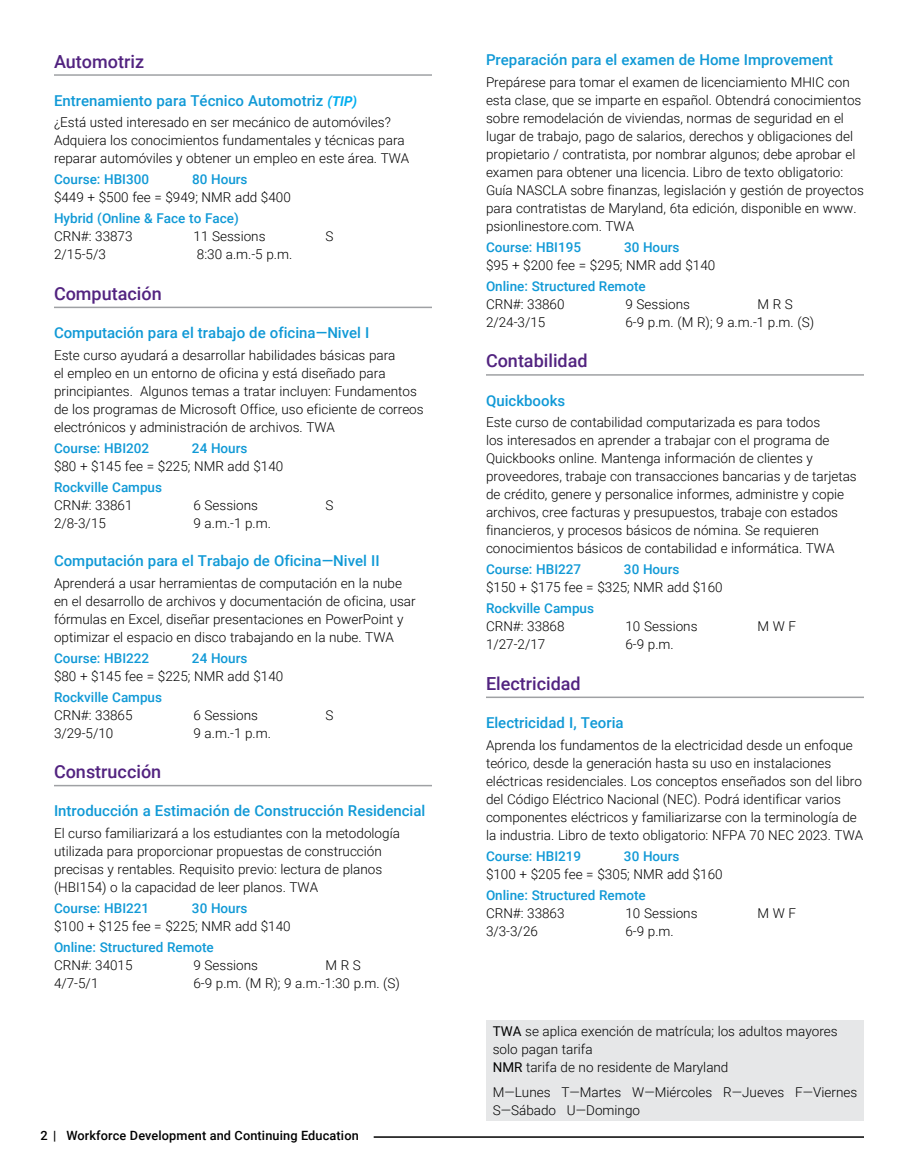
<style>
.page{position:relative;width:918px;height:1175px;background:#fff}
.page>*{position:absolute;margin:0;border:0;box-sizing:border-box;transform-origin:0 0}
.t1{font:500 18px "Roboto";color:#522380}
.t2{font:500 15px "Roboto";color:#1099d6}
.t3{font:300 13.5px/18px "Roboto";color:#000}
.t4{font:500 13.5px/18px "Roboto";color:#1099d6}
.t5{font:500 12.75px "Roboto";letter-spacing:.01em;color:#000}
.s1{font-weight:700;font-style:italic;font-size:13.5px;color:#00aeef}
.s2{font-weight:500;color:#1099d6}
.s3{font-weight:300;color:#000}
.s4{font-weight:400}
</style>
<div class="page">
<hr style="left:374px;top:1136px;width:490px;height:1px;background:#000">
<hr style="left:54px;top:74px;width:378px;height:2px;background:#9fa1a4">
<hr style="left:54px;top:307px;width:378px;height:1px;background:#9fa1a4">
<hr style="left:54px;top:785px;width:378px;height:1px;background:#9fa1a4">
<hr style="left:486px;top:374px;width:378px;height:2px;background:#9fa1a4">
<hr style="left:486px;top:696px;width:378px;height:2px;background:#9fa1a4">
<div style="left:486px;top:1020px;width:378px;height:100px;background:#e6e7e8"></div>
<h2 class="t1" style="left:54px;top:48px;width:92px">Automotriz</h2>
<h3 class="t2" style="left:54px;top:90px;width:305px">Entrenamiento para Técnico Automotriz <span class="s1">(TIP)</span></h3>
<p class="t3" style="left:54px;top:113px;width:357px">¿Está usted interesado en ser mecánico de automóviles?<br>Adquiera los conocimientos fundamentales y técnicas para reparar automóviles y obtener un empleo en este área. TWA</p>
<p class="t4" style="left:54px;top:170px;width:97px">Course: HBI300</p>
<p class="t3" style="left:54px;top:170px;width:238px;text-indent:138px"><span class="s2">80 Hours<br></span>$449 + $500 fee = $949; NMR add $400</p>
<p class="t4" style="left:54px;top:209px;width:186px">Hybrid (Online &amp; Face to Face)<br><span class="s3">CRN#: 33873</span></p>
<p class="t3" style="left:194px;top:227px;width:74px">11 Sessions</p>
<p class="t3" style="left:326px;top:227px;width:9px">S</p>
<p class="t3" style="left:54px;top:245px;width:53px">2/15-5/3</p>
<p class="t3" style="left:197px;top:245px;width:97px">8:30 a.m.-5 p.m.</p>
<h2 class="t1" style="left:54px;top:281px;width:109px">Computación</h2>
<h3 class="t2" style="left:54px;top:322px;width:317px">Computación para el trabajo de oficina—Nivel I</h3>
<p class="t3" style="left:54px;top:345px;width:371px">Este curso ayudará a desarrollar habilidades básicas para<br>el empleo en un entorno de oficina y está diseñado para principiantes. Algunos temas a tratar incluyen: Fundamentos de los programas de Microsoft Office, uso eficiente de correos electrónicos y administración de archivos. TWA</p>
<p class="t4" style="left:54px;top:438px;width:97px">Course: HBI202</p>
<p class="t3" style="left:54px;top:438px;width:231px;text-indent:138px"><span class="s2">24 Hours<br></span>$80 + $145 fee = $225; NMR add $140</p>
<p class="t4" style="left:54px;top:477px;width:110px">Rockville Campus<br><span class="s3">CRN#: 33861</span></p>
<p class="t3" style="left:193px;top:495px;width:66px">6 Sessions</p>
<p class="t3" style="left:325px;top:495px;width:9px">S</p>
<p class="t3" style="left:54px;top:513px;width:53px">2/8-3/15</p>
<p class="t3" style="left:193px;top:513px;width:79px">9 a.m.-1 p.m.</p>
<h2 class="t2" style="left:54px;top:550px;width:327px">Computación para el Trabajo de Oficina—Nivel II</h2>
<p class="t3" style="left:54px;top:573px;width:363px">Aprenderá a usar herramientas de computación en la nube en el desarrollo de archivos y documentación de oficina, usar fórmulas en Excel, diseñar presentaciones en PowerPoint y optimizar el espacio en disco trabajando en la nube. TWA</p>
<p class="t4" style="left:54px;top:648px;width:97px">Course: HBI222</p>
<p class="t3" style="left:54px;top:648px;width:231px;text-indent:138px"><span class="s2">24 Hours<br></span>$80 + $145 fee = $225; NMR add $140</p>
<p class="t4" style="left:54px;top:687px;width:110px">Rockville Campus<br><span class="s3">CRN#: 33865</span></p>
<p class="t3" style="left:193px;top:705px;width:66px">6 Sessions</p>
<p class="t3" style="left:325px;top:705px;width:9px">S</p>
<p class="t3" style="left:54px;top:723px;width:61px">3/29-5/10</p>
<p class="t3" style="left:193px;top:723px;width:79px">9 a.m.-1 p.m.</p>
<h2 class="t1" style="left:54px;top:759px;width:109px">Construcción</h2>
<h3 class="t2" style="left:54px;top:800px;width:373px">Introducción a Estimación de Construcción Residencial</h3>
<p class="t3" style="left:54px;top:823px;width:347px">El curso familiarizará a los estudiantes con la metodología utilizada para proporcionar propuestas de construcción precisas y rentables. Requisito previo: lectura de planos (HBI154) o la capacidad de leer planos. TWA</p>
<p class="t4" style="left:54px;top:898px;width:97px">Course: HBI221</p>
<p class="t3" style="left:54px;top:898px;width:238px;text-indent:138px"><span class="s2">30 Hours<br></span>$100 + $125 fee = $225; NMR add $140</p>
<p class="t4" style="left:54px;top:937px;width:161px">Online: Structured Remote<br><span class="s3">CRN#: 34015</span></p>
<p class="t3" style="left:193px;top:955px;width:66px">9 Sessions</p>
<p class="t3" style="left:325px;top:955px;width:37px">M R S</p>
<p class="t3" style="left:54px;top:973px;width:46px">4/7-5/1</p>
<p class="t3" style="left:193px;top:973px;width:208px">6-9 p.m. (M R); 9 a.m.-1:30 p.m. (S)</p>
<p class="t5" style="left:40px;top:1126px;width:320px">2 | Workforce Development and Continuing Education</p>
<h3 class="t2" style="left:486px;top:49px;width:349px">Preparación para el examen de Home Improvement</h3>
<p class="t3" style="left:486px;top:72px;width:379px">Prepárese para tomar el examen de licenciamiento MHIC con esta clase, que se imparte en español. Obtendrá conocimientos sobre remodelación de viviendas, normas de seguridad en el lugar de trabajo, pago de salarios, derechos y obligaciones del propietario / contratista, por nombrar algunos; debe aprobar el examen para obtener una licencia. Libro de texto obligatorio:<br>Guía NASCLA sobre finanzas, legislación y gestión de proyectos para contratistas de Maryland, 6ta edición, disponible en www. psionlinestore.com. TWA</p>
<p class="t4" style="left:486px;top:237px;width:97px">Course: HBI195</p>
<p class="t3" style="left:486px;top:237px;width:231px;text-indent:138px"><span class="s2">30 Hours<br></span>$95 + $200 fee = $295; NMR add $140</p>
<p class="t4" style="left:486px;top:276px;width:161px">Online: Structured Remote<br><span class="s3">CRN#: 33860</span></p>
<p class="t3" style="left:626px;top:294px;width:66px">9 Sessions</p>
<p class="t3" style="left:758px;top:294px;width:37px">M R S</p>
<p class="t3" style="left:486px;top:312px;width:61px">2/24-3/15</p>
<p class="t3" style="left:626px;top:312px;width:190px">6-9 p.m. (M R); 9 a.m.-1 p.m. (S)</p>
<h2 class="t1" style="left:486px;top:348px;width:103px">Contabilidad</h2>
<h3 class="t2" style="left:486px;top:390px;width:81px">Quickbooks</h3>
<p class="t3" style="left:486px;top:413px;width:372px">Este curso de contabilidad computarizada es para todos<br>los interesados en aprender a trabajar con el programa de Quickbooks online. Mantenga información de clientes y proveedores, trabaje con transacciones bancarias y de tarjetas de crédito, genere y personalice informes, administre y copie archivos, cree facturas y presupuestos, trabaje con estados financieros, y procesos básicos de nómina. Se requieren conocimientos básicos de contabilidad e informática. TWA</p>
<p class="t4" style="left:486px;top:560px;width:97px">Course: HBI227</p>
<p class="t3" style="left:486px;top:560px;width:238px;text-indent:138px"><span class="s2">30 Hours<br></span>$150 + $175 fee = $325; NMR add $160</p>
<p class="t4" style="left:486px;top:599px;width:110px">Rockville Campus<br><span class="s3">CRN#: 33868</span></p>
<p class="t3" style="left:625px;top:617px;width:74px">10 Sessions</p>
<p class="t3" style="left:757px;top:617px;width:40px">M W F</p>
<p class="t3" style="left:486px;top:635px;width:61px">1/27-2/17</p>
<p class="t3" style="left:625px;top:635px;width:50px">6-9 p.m.</p>
<h2 class="t1" style="left:486px;top:671px;width:96px">Electricidad</h2>
<h3 class="t2" style="left:486px;top:712px;width:139px">Electricidad I, Teoria</h3>
<p class="t3" style="left:486px;top:735px;width:379px">Aprenda los fundamentos de la electricidad desde un enfoque teórico, desde la generación hasta su uso en instalaciones eléctricas residenciales. Los conceptos enseñados son del libro del Código Eléctrico Nacional (NEC). Podrá identificar varios componentes eléctricos y familiarizarse con la terminología de la industria. Libro de texto obligatorio: NFPA 70 NEC 2023. TWA</p>
<p class="t4" style="left:486px;top:846px;width:97px">Course: HBI219</p>
<p class="t3" style="left:486px;top:846px;width:238px;text-indent:138px"><span class="s2">30 Hours<br></span>$100 + $205 fee = $305; NMR add $160</p>
<p class="t4" style="left:486px;top:885px;width:161px">Online: Structured Remote<br><span class="s3">CRN#: 33863</span></p>
<p class="t3" style="left:625px;top:903px;width:74px">10 Sessions</p>
<p class="t3" style="left:757px;top:903px;width:40px">M W F</p>
<p class="t3" style="left:486px;top:921px;width:53px">3/3-3/26</p>
<p class="t3" style="left:625px;top:921px;width:50px">6-9 p.m.</p>
<p class="t3" style="left:493px;top:1022px;width:347px"><span class="s4">TWA</span> se aplica exención de matrícula; los adultos mayores solo pagan tarifa<br><span class="s4">NMR</span> tarifa de no residente de Maryland</p>
<p class="t3" style="left:493px;top:1082px;width:366px">M—Lunes T—Martes W—Miércoles R—Jueves F—Viernes<br>S—Sábado U—Domingo</p>
</div>
